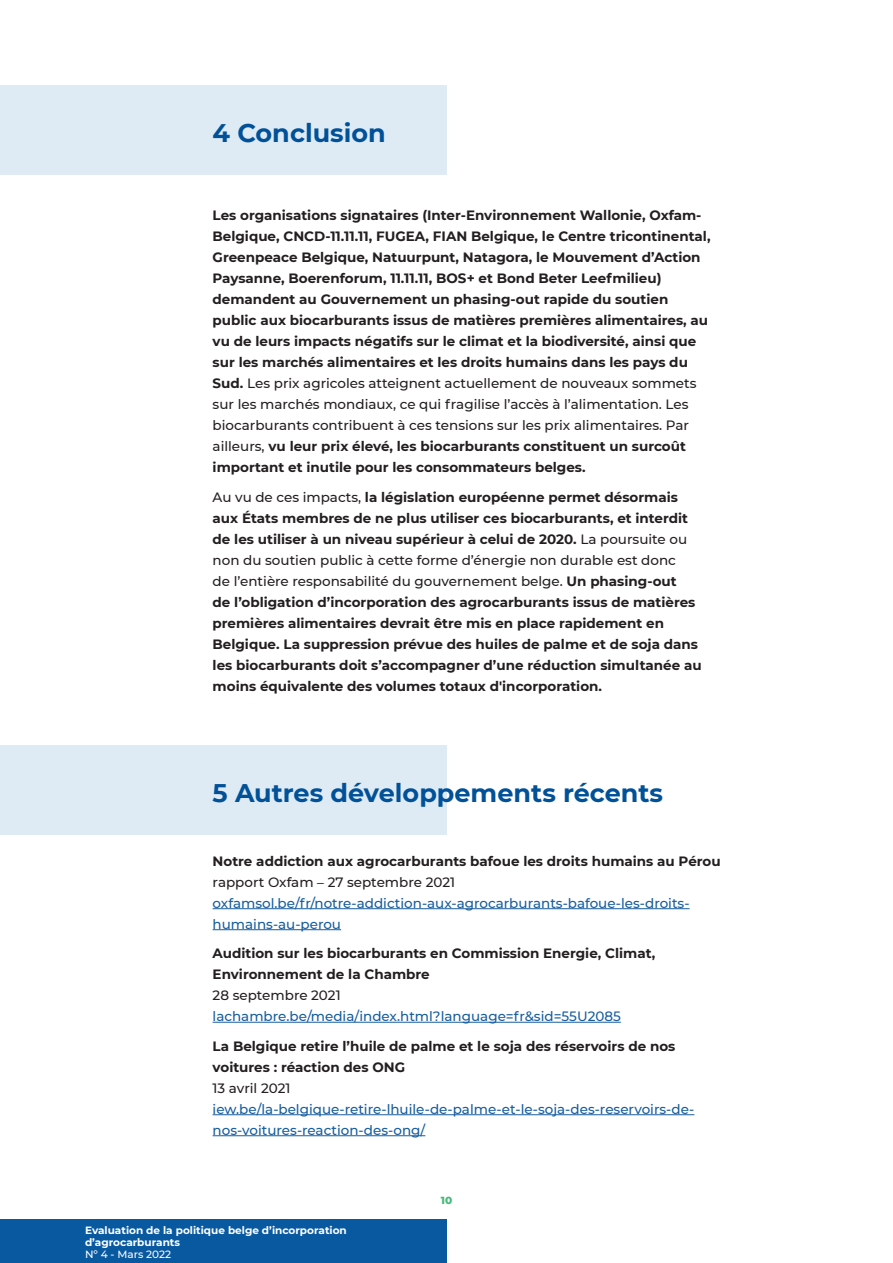
<style>
.page{position:relative;width:893px;height:1263px;background:#fff}
.page>*{position:absolute;margin:0;border:0;box-sizing:border-box;transform-origin:0 0}
.t1{font:700 25.5px "Montserrat";color:#015198}
.t2{font:700 13.5px/21px "Montserrat";color:#231f20}
.t3{font:500 13.5px/21px "Montserrat";color:#175d9e}
.t4{font:500 13.5px "Montserrat";color:#231f20}
.t5{font:700 10.5px/12px "Montserrat";color:#fff}
.t6{font:500 10.5px "Montserrat";color:#fff}
.t7{font:800 10.5px "Montserrat";color:#45ba7b}
.s1{font-weight:500}
</style>
<div class="page">
<div style="left:0;top:1219px;width:446px;height:44px;background:#0959a1"></div>
<div style="left:0;top:85px;width:446px;height:89px;background:#dfebf4"></div>
<div style="left:0;top:745px;width:446px;height:89px;background:#dfebf4"></div>
<hr style="left:213px;top:908px;width:477px;height:1px;background:#175d9e">
<hr style="left:213px;top:929px;width:128px;height:1px;background:#175d9e">
<hr style="left:213px;top:1022px;width:408px;height:1px;background:#175d9e">
<hr style="left:213px;top:1114px;width:481px;height:1px;background:#175d9e">
<hr style="left:213px;top:1135px;width:212px;height:1px;background:#175d9e">
<h1 class="t1" style="left:213px;top:115px;width:175px">4 Conclusion</h1>
<p class="t2" style="left:213px;top:204px;width:499px">Les organisations signataires (Inter-Environnement Wallonie, Oxfam-Belgique, CNCD-11.11.11, FUGEA, FIAN Belgique, le Centre tricontinental, Greenpeace Belgique, Natuurpunt, Natagora, le Mouvement d’Action Paysanne, Boerenforum, 11.11.11, BOS+ et Bond Beter Leefmilieu) demandent au Gouvernement un phasing-out rapide du soutien public aux biocarburants issus de matières premières alimentaires, au vu de leurs impacts négatifs sur le climat et la biodiversité, ainsi que sur les marchés alimentaires et les droits humains dans les pays du Sud. <span class="s1">Les prix agricoles atteignent actuellement de nouveaux sommets sur les marchés mondiaux, ce qui fragilise l’accès à l’alimentation. Les biocarburants contribuent à ces tensions sur les prix alimentaires. Par ailleurs,</span> vu leur prix élevé, les biocarburants constituent un surcoût important et inutile pour les consommateurs belges.</p>
<p class="t2" style="left:213px;top:486px;width:491px"><span class="s1">Au vu de ces impacts,</span> la législation européenne permet désormais aux États membres de ne plus utiliser ces biocarburants, et interdit de les utiliser à un niveau supérieur à celui de 2020. <span class="s1">La poursuite ou non du soutien public à cette forme d’énergie non durable est donc<br>de l’entière responsabilité du gouvernement belge.</span> Un phasing-out<br>de l’obligation d’incorporation des agrocarburants issus de matières premières alimentaires devrait être mis en place rapidement en Belgique. La suppression prévue des huiles de palme et de soja dans les biocarburants doit s’accompagner d’une réduction simultanée au moins équivalente des volumes totaux d'incorporation.</p>
<h1 class="t1" style="left:213px;top:775px;width:452px">5 Autres développements récents</h1>
<p class="t2" style="left:213px;top:850px;width:510px">Notre addiction aux agrocarburants bafoue les droits humains au Pérou</p>
<p class="t4" style="left:213px;top:872px;width:244px">rapport Oxfam – 27 septembre 2021</p>
<p class="t3" style="left:213px;top:892px;width:478px">oxfamsol.be/fr/notre-addiction-aux-agrocarburants-bafoue-les-droits&shy;humains-au-perou</p>
<p class="t2" style="left:213px;top:942px;width:444px">Audition sur les biocarburants en Commission Energie, Climat,<br>Environnement de la Chambre</p>
<p class="t4" style="left:213px;top:986px;width:130px">28 septembre 2021</p>
<p class="t3" style="left:213px;top:1005px;width:410px">lachambre.be/media/index.html?language=fr&amp;sid=55U2085</p>
<p class="t2" style="left:213px;top:1035px;width:464px">La Belgique retire l’huile de palme et le soja des réservoirs de nos voitures : réaction des ONG</p>
<p class="t4" style="left:213px;top:1078px;width:79px">13 avril 2021</p>
<p class="t3" style="left:213px;top:1098px;width:483px">iew.be/la-belgique-retire-lhuile-de-palme-et-le-soja-des-reservoirs-de&shy;nos-voitures-reaction-des-ong/</p>
<p class="t5" style="left:85px;top:1224px;width:263px">Evaluation de la politique belge d’incorporation d’agrocarburants</p>
<p class="t6" style="left:85px;top:1247px;width:88px">Nº 4 - Mars 2022</p>
<p class="t7" style="left:441px;top:1193px;width:13px">10</p>
</div>
